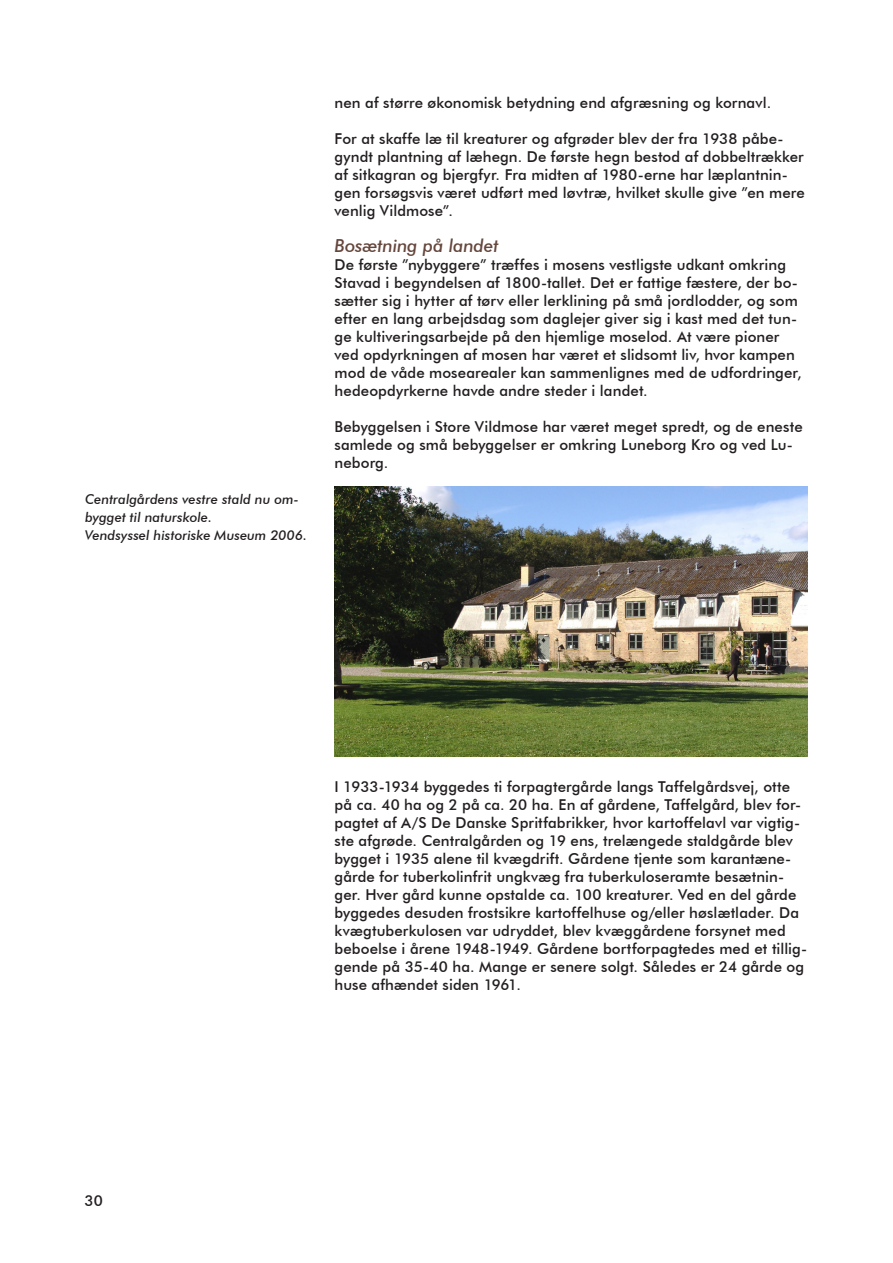
<style>
.page{position:relative;width:893px;height:1263px;background:#fff}
.page>*{position:absolute;margin:0;border:0;box-sizing:border-box;transform-origin:0 0}
.t1{font:italic 500 18px "Futura BT";letter-spacing:-.01em;color:#65463c}
.t2{font:500 15px/18px "Futura BT";letter-spacing:.005em;color:#231f20}
.t3{font:italic 500 13.5px/18px "Futura BT";letter-spacing:.005em;color:#231f20}
</style>
<div class="page">
<img style="left:334px;top:486px;width:474px;height:270px">
<p class="t3" style="left:85px;top:490px;width:224px">Centralgårdens vestre stald nu om&shy;bygget til naturskole.<br>Vendsyssel historiske Museum 2006.</p>
<p class="t2" style="left:334px;top:94px;width:438px">nen af større økonomisk betydning end afgræsning og kornavl.</p>
<p class="t2" style="left:334px;top:130px;width:472px">For at skaffe læ til kreaturer og afgrøder blev der fra 1938 påbe&shy;gyndt plantning af læhegn. De første hegn bestod af dobbeltrækker af sitkagran og bjergfyr. Fra midten af 1980-erne har læplantnin&shy;gen forsøgsvis været udført med løvtræ, hvilket skulle give ”en mere venlig Vildmose”.</p>
<p class="t1" style="left:334px;top:235px;width:166px">Bosætning på landet</p>
<p class="t2" style="left:334px;top:256px;width:468px">De første ”nybyggere” træffes i mosens vestligste udkant omkring Stavad i begyndelsen af 1800-tallet. Det er fattige fæstere, der bo&shy;sætter sig i hytter af tørv eller lerklining på små jordlodder, og som efter en lang arbejdsdag som daglejer giver sig i kast med det tun&shy;ge kultiveringsarbejde på den hjemlige moselod. At være pioner ved opdyrkningen af mosen har været et slidsomt liv, hvor kampen mod de våde mosearealer kan sammenlignes med de udfordringer, hedeopdyrkerne havde andre steder i landet.</p>
<p class="t2" style="left:334px;top:418px;width:470px">Bebyggelsen i Store Vildmose har været meget spredt, og de eneste samlede og små bebyggelser er omkring Luneborg Kro og ved Lu&shy;neborg.</p>
<p class="t2" style="left:84px;top:1192px;width:20px">30</p>
<p class="t2" style="left:334px;top:778px;width:474px">I 1933-1934 byggedes ti forpagtergårde langs Taffelgårdsvej, otte på ca. 40 ha og 2 på ca. 20 ha. En af gårdene, Taffelgård, blev for&shy;pagtet af A/S De Danske Spritfabrikker, hvor kartoffelavl var vigtig&shy;ste afgrøde. Centralgården og 19 ens, trelængede staldgårde blev bygget i 1935 alene til kvægdrift. Gårdene tjente som karantæne&shy;gårde for tuberkolinfrit ungkvæg fra tuberkuloseramte besætnin&shy;ger. Hver gård kunne opstalde ca. 100 kreaturer. Ved en del gårde byggedes desuden frostsikre kartoffelhuse og/eller høslætlader. Da kvægtuberkulosen var udryddet, blev kvæggårdene forsynet med beboelse i årene 1948-1949. Gårdene bortforpagtedes med et tillig&shy;gende på 35-40 ha. Mange er senere solgt. Således er 24 gårde og huse afhændet siden 1961.</p>
</div>
